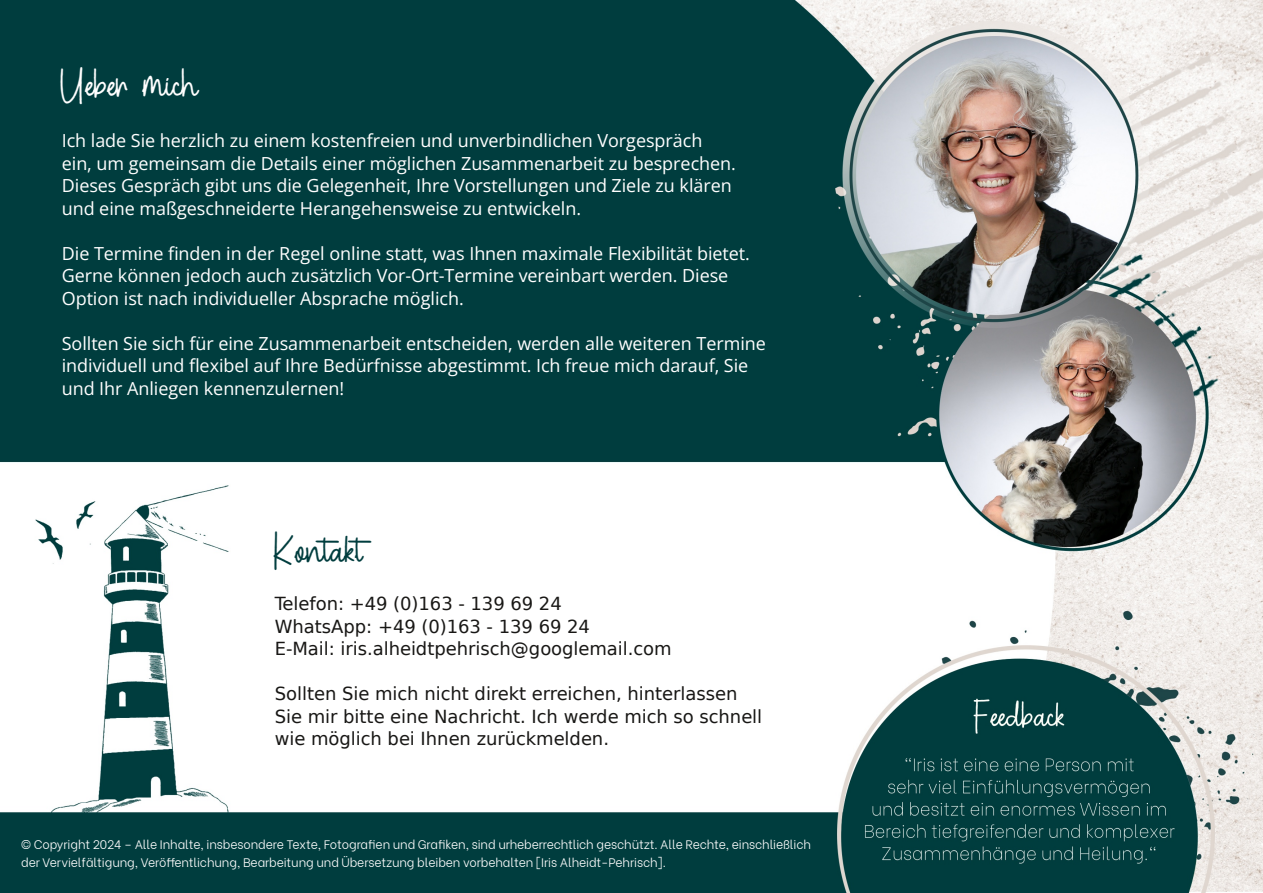
<style>
.page{position:relative;width:1263px;height:893px;background:#fff}
.page>*{position:absolute;margin:0;border:0;box-sizing:border-box;transform-origin:0 0}
.t1{font:45px "Dufanthe";color:#fff}
.t2{font:45px "Dufanthe";color:#003d3e}
.t3{font:18px/22.5px "Open Sans";letter-spacing:-.005em;color:#fff}
.t4{font:18px/22.5px "DejaVu Sans";letter-spacing:-.005em;color:#181715}
.t5{font:300 12.3px/18px "Be Vietnam";letter-spacing:-.01em;color:#fff}
</style>
<div class="page">
<img style="left:0;top:0;width:1263px;height:893px">
<h1 class="t1" style="left:60px;top:61px;width:139px">Ueber mich</h1>
<p class="t3" style="left:62px;top:129px;width:676px">Ich lade Sie herzlich zu einem kostenfreien und unverbindlichen Vorgespräch ein, um gemeinsam die Details einer möglichen Zusammenarbeit zu besprechen.<br>Dieses Gespräch gibt uns die Gelegenheit, Ihre Vorstellungen und Ziele zu klären und eine maßgeschneiderte Herangehensweise zu entwickeln.</p>
<p class="t3" style="left:62px;top:241px;width:690px">Die Termine finden in der Regel online statt, was Ihnen maximale Flexibilität bietet.<br>Gerne können jedoch auch zusätzlich Vor-Ort-Termine vereinbart werden. Diese<br>Option ist nach individueller Absprache möglich.</p>
<p class="t3" style="left:62px;top:331px;width:706px">Sollten Sie sich für eine Zusammenarbeit entscheiden, werden alle weiteren Termine individuell und flexibel auf Ihre Bedürfnisse abgestimmt. Ich freue mich darauf, Sie und Ihr Anliegen kennenzulernen!</p>
<h1 class="t2" style="left:273px;top:528px;width:91px">Kontakt</h1>
<p class="t4" style="left:275px;top:593px;width:398px">Telefon: +49 (0)163 - 139 69 24<br>WhatsApp: +49 (0)163 - 139 69 24<br>E-Mail: iris.alheidtpehrisch@googlemail.com</p>
<p class="t4" style="left:275px;top:683px;width:489px">Sollten Sie mich nicht direkt erreichen, hinterlassen<br>Sie mir bitte eine Nachricht. Ich werde mich so schnell wie möglich bei Ihnen zurückmelden.</p>
<p class="t5" style="left:21px;top:835px;width:791px">© Copyright 2024 – Alle Inhalte, insbesondere Texte, Fotografien und Grafiken, sind urheberrechtlich geschützt. Alle Rechte, einschließlich der Vervielfältigung, Veröffentlichung, Bearbeitung und Übersetzung bleiben vorbehalten [Iris Alheidt-Pehrisch].</p>
</div>
